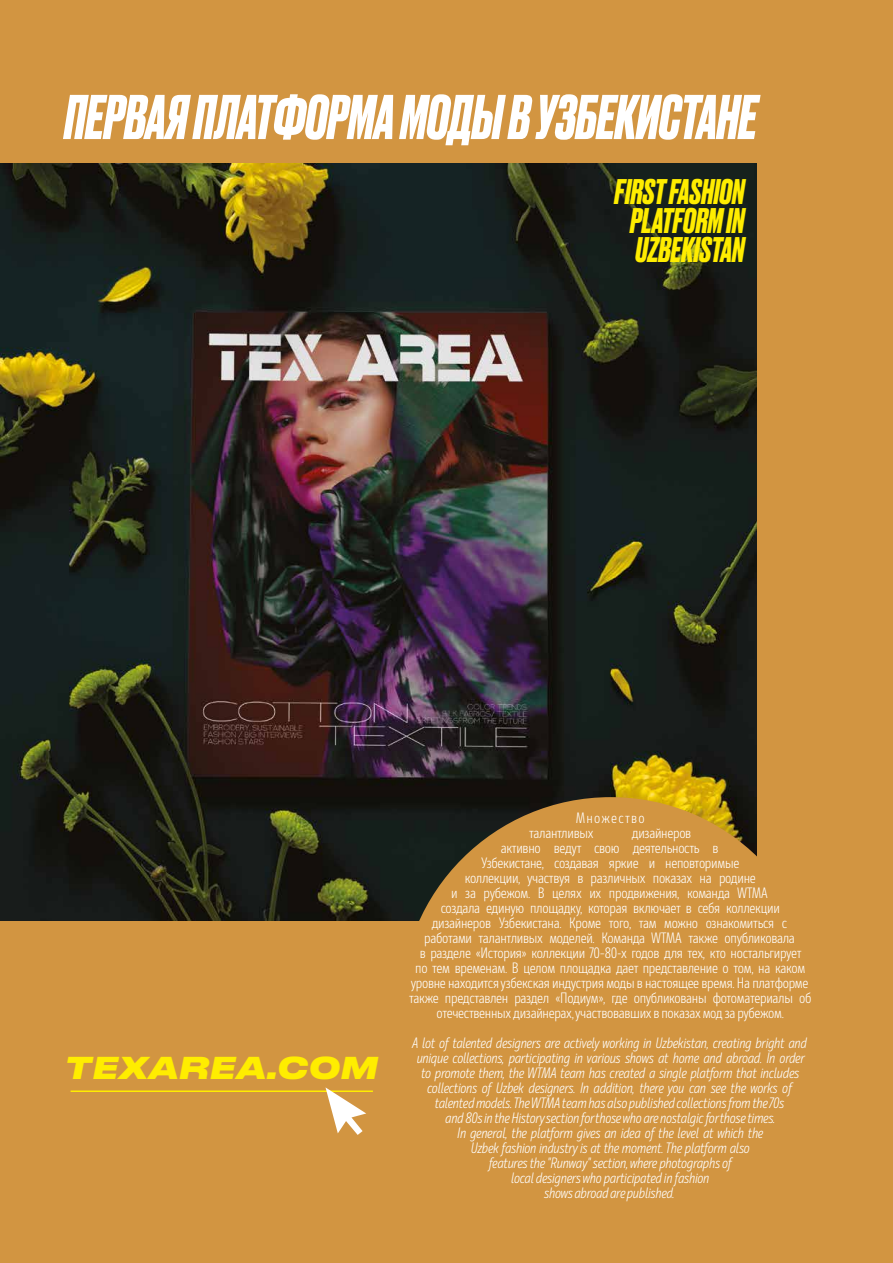
<style>
.page{position:relative;width:893px;height:1263px;background:#d29541}
.page>*{position:absolute;margin:0;border:0;box-sizing:border-box;transform-origin:0 0}
.t1{font:italic 700 59.4px "Druk Cyr";color:#fff}
.t2{font:italic 700 33.6px/29.4px "Druk Cyr";color:#ffed00;text-align:justify}
.t3{font:italic 800 29.85px "Druk Text Wide Cyr";color:#ffed00}
.t4{font:15px/15px "Mozer";letter-spacing:-.02em;color:#fff}
.t5{font:italic 15px/15px "Mozer";letter-spacing:-.02em;color:#fff;text-align:center}
</style>
<div class="page">
<img style="left:0;top:163px;width:757px;height:757px">
<div style="left:401px;top:797px;width:420px;height:420px;background:#d29541;border-radius:50%"></div>
<hr style="left:71px;top:1090px;width:302px;height:2px;background:#ffed00">
<svg style="left:325px;top:1087px;width:41px;height:48px"></svg>
<h1 class="t1" style="left:64px;top:76px;width:694px">ПЕРВАЯ ПЛАТФОРМА МОДЫ В УЗБЕКИСТАНЕ</h1>
<h2 class="t2" style="left:630px;top:175px;width:116px;text-indent:-16px">FIRST FASHION PLATFORM IN UZBEKISTAN</h2>
<h3 class="t3" style="left:65px;top:1042px;width:315px">TEXAREA.COM</h3>
<p class="t4" style="left:529px;top:810px;width:117px;text-indent:46px">Множество талантливых</p>
<p class="t4" style="left:632px;top:825px;width:61px">дизайнеров</p>
<p class="t4" style="left:501px;top:840px;width:219px">активно ведут свою деятельность в</p>
<p class="t4" style="left:481px;top:855px;width:260px">Узбекистане, создавая яркие и неповторимые</p>
<p class="t4" style="left:465px;top:870px;width:293px">коллекции, участвуя в различных показах на родине</p>
<p class="t4" style="left:451px;top:885px;width:318px">и за рубежом. В целях их продвижения, команда WTMA</p>
<p class="t4" style="left:441px;top:900px;width:341px">создала единую площадку, которая включает в себя коллекции</p>
<p class="t4" style="left:432px;top:915px;width:357px">дизайнеров Узбекистана. Кроме того, там можно ознакомиться с</p>
<p class="t4" style="left:424px;top:930px;width:372px">работами талантливых моделей. Команда WTMA также опубликовала</p>
<p class="t4" style="left:420px;top:945px;width:383px">в разделе «История» коллекции 70–80-x годов для тех, кто ностальгирует</p>
<p class="t4" style="left:415px;top:960px;width:392px">по тем временам. В целом площадка дает представление о том, на каком</p>
<p class="t4" style="left:411px;top:975px;width:399px">уровне находится узбекская индустрия моды в настоящее время. На платформе</p>
<p class="t4" style="left:409px;top:990px;width:404px">также представлен раздел «Подиум», где опубликованы фотоматериалы об</p>
<p class="t4" style="left:437px;top:1005px;width:349px">отечественных дизайнерах, участвовавших в показах мод за рубежом.</p>
<p class="t5" style="left:412px;top:1035px;width:396px">A lot of talented designers are actively working in Uzbekistan, creating bright and unique collections, participating in various shows at home and abroad. In order to promote them, the WTMA team has created a single platform that includes collections of Uzbek designers. In addition, there you can see the works of talented models. The WTMA team has also published collections from the 70s<br>and 80s in the History section for those who are nostalgic for those times.<br>In general, the platform gives an idea of the level at which the<br>Uzbek fashion industry is at the moment. The platform also<br>features the "Runway" section, where photographs of<br>local designers who participated in fashion<br>shows abroad are published.</p>
</div>
